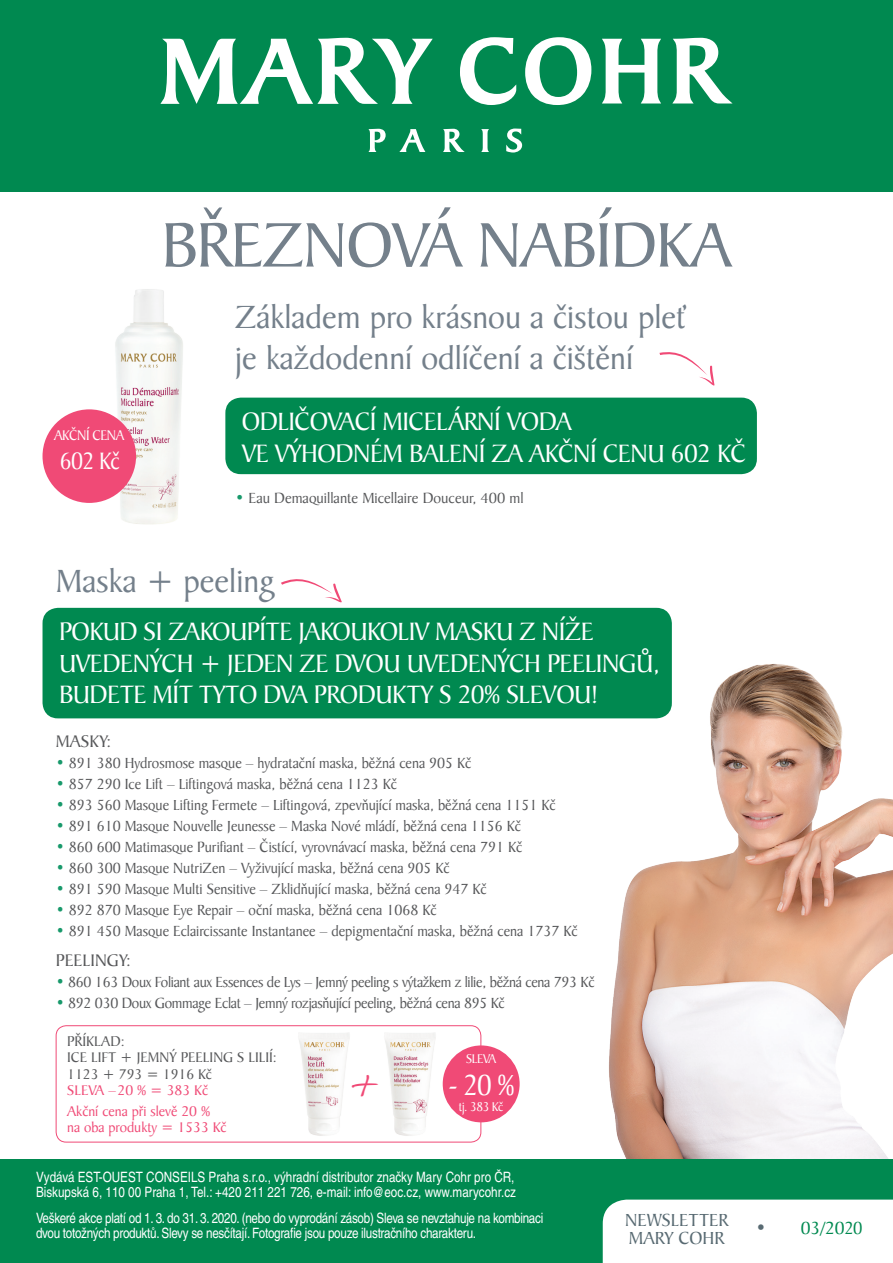
<style>
.page{position:relative;width:893px;height:1263px;background:#fff}
.page>*{position:absolute;margin:0;border:0;box-sizing:border-box;transform-origin:0 0}
.t1{font:67.5px "Baker Signet AT";letter-spacing:-.02em;color:#74808b}
.t2{font:49.95px "Rollerscript Smooth";color:#f04a76}
.t3{font:34.5px/40.5px "Baker Signet AT";color:#74808b}
.t4{font:31.2px "Baker Signet AT";color:#fff;scale:.9 1}
.t5{font:27px/31.5px "Baker Signet AT";letter-spacing:-.02em;color:#fff}
.t6{font:25.5px "Baker Signet AT";color:#fff;scale:.9 1}
.t7{font:18.75px "Baker Signet AT";color:#586a72}
.t8{font:18.75px "Baker Signet AT";letter-spacing:-.01em;color:#008950}
.t9{font:18px "Baker Signet AT";color:#57585a}
.t10{font:15.75px "Baker Signet AT";color:#57585a}
.t11{font:15.75px "Baker Signet AT";letter-spacing:-.02em;color:#57585a}
.t12{font:15px/20.7px "Baker Signet AT";color:#f04a76}
.t13{font:15px/16.5px "Baker Signet AT";color:#57585a}
.t14{font:15px "Baker Signet AT";letter-spacing:-.03em;color:#fff;scale:.94 1}
.t15{font:condensed 14.25px/14.9px "Helvetica CE";letter-spacing:-.02em;color:#fff}
.t16{font:condensed 14.25px/14.9px "Helvetica CE";color:#fff}
.t17{font:13.5px "Baker Signet AT";letter-spacing:-.03em;color:#fff;scale:.94 1}
.s1{color:#18996b}
.s2{color:#586a72}
</style>
<div class="page">
<img style="left:583px;top:664px;width:310px;height:496px">
<img style="left:101px;top:289px;width:82px;height:235px">
<div style="left:0;top:0;width:893px;height:191px;background:#008950"></div>
<div style="left:0;top:1160px;width:893px;height:103px;background:#008950"></div>
<div style="left:603px;top:1199px;width:290px;height:64px;background:#fff"></div>
<svg style="left:160px;top:37px;width:573px;height:116px"></svg>
<svg style="left:659px;top:352px;width:55px;height:34px"></svg>
<div style="left:43px;top:409px;width:93px;height:94px;background:#f04a76;border-radius:50%"></div>
<div style="left:56px;top:1025px;width:425px;height:117px;border:1px solid #f04a76;border-radius:10px"></div>
<img style="left:385px;top:1033px;width:51px;height:103px">
<img style="left:299px;top:1033px;width:51px;height:103px">
<div style="left:443px;top:1045px;width:77px;height:77px;background:#f04a76;border-radius:50%"></div>
<div style="left:225px;top:398px;width:532px;height:76px;background:#008950;border-radius:16px"></div>
<div style="left:43px;top:608px;width:629px;height:110px;background:#008950;border-radius:16px"></div>
<svg style="left:281px;top:579px;width:61px;height:24px"></svg>
<p class="t14" style="left:54px;top:426px;width:76px">AKČNÍ CENA</p>
<h3 class="t6" style="left:60px;top:446px;width:68px">602 Kč</h3>
<h1 class="t1" style="left:161px;top:206px;width:572px">BŘEZNOVÁ NABÍDKA</h1>
<h3 class="t3" style="left:235px;top:298px;width:452px">Základem pro krásnou a čistou pleť je každodenní odlíčení a čištění</h3>
<h3 class="t5" style="left:242px;top:406px;width:506px">ODLIČOVACÍ MICELÁRNÍ VODA<br>VE VÝHODNÉM BALENÍ ZA AKČNÍ CENU 602 KČ</h3>
<p class="t10" style="left:235px;top:489px;width:290px"><span class="s1">•</span> Eau Demaquillante Micellaire Douceur, 400 ml</p>
<h3 class="t3" style="left:56px;top:561px;width:221px">Maska + peeling</h3>
<h3 class="t5" style="left:59px;top:616px;width:602px">POKUD SI ZAKOUPÍTE JAKOUKOLIV MASKU Z NÍŽE<br>UVEDENÝCH + JEDEN ZE DVOU UVEDENÝCH PEELINGŮ,<br>BUDETE MÍT TYTO DVA PRODUKTY S 20% SLEVOU!</h3>
<p class="t9" style="left:56px;top:731px;width:57px">MASKY:</p>
<p class="t10" style="left:56px;top:754px;width:417px"><span class="s1">•</span> 891 380 Hydrosmose masque – hydratační maska, běžná cena 905 Kč</p>
<p class="t10" style="left:56px;top:775px;width:343px"><span class="s1">•</span> 857 290 Ice Lift – Liftingová maska, běžná cena 1123 Kč</p>
<p class="t10" style="left:56px;top:796px;width:501px"><span class="s1">•</span> 893 560 Masque Lifting Fermete – Liftingová, zpevňující maska, běžná cena 1151 Kč</p>
<p class="t10" style="left:56px;top:817px;width:467px"><span class="s1">•</span> 891 610 Masque Nouvelle Jeunesse – Maska Nové mládí, běžná cena 1156 Kč</p>
<p class="t10" style="left:56px;top:838px;width:468px"><span class="s1">•</span> 860 600 Matimasque Purifiant – Čistící, vyrovnávací maska, běžná cena 791 Kč</p>
<p class="t10" style="left:56px;top:859px;width:395px"><span class="s1">•</span> 860 300 Masque NutriZen – Vyživující maska, běžná cena 905 Kč</p>
<p class="t10" style="left:56px;top:880px;width:432px"><span class="s1">•</span> 891 590 Masque Multi Sensitive – Zklidňující maska, běžná cena 947 Kč</p>
<p class="t10" style="left:56px;top:901px;width:382px"><span class="s1">•</span> 892 870 Masque Eye Repair – oční maska, běžná cena 1068 Kč</p>
<p class="t10" style="left:56px;top:922px;width:523px"><span class="s1">•</span> 891 450 Masque Eclaircissante Instantanee – depigmentační maska, běžná cena 1737 Kč</p>
<p class="t9" style="left:56px;top:950px;width:77px">PEELINGY:</p>
<p class="t11" style="left:56px;top:973px;width:540px"><span class="s1">•</span> 860 163 Doux Foliant aux Essences de Lys – Jemný peeling s výtažkem z lilie, běžná cena 793 Kč</p>
<p class="t11" style="left:56px;top:994px;width:450px"><span class="s1">•</span> 892 030 Doux Gommage Eclat – Jemný rozjasňující peeling, běžná cena 895 Kč</p>
<p class="t13" style="left:67px;top:1033px;width:211px">PŘÍKLAD:<br>ICE LIFT + JEMNÝ PEELING S LILIÍ:<br>1123 + 793 = 1916 Kč</p>
<p class="t12" style="left:67px;top:1080px;width:145px">SLEVA – 20 % = 383 Kč<br>Akční cena při slevě 20 %</p>
<p class="t12" style="left:67px;top:1117px;width:161px">na oba produkty = 1533 Kč</p>
<h2 class="t2" style="left:348px;top:1051px;width:34px">+</h2>
<p class="t17" style="left:466px;top:1051px;width:34px">SLEVA</p>
<h3 class="t4" style="left:448px;top:1067px;width:75px">- 20 %</h3>
<p class="t17" style="left:459px;top:1099px;width:49px">tj. 383 Kč</p>
<p class="t16" style="left:36px;top:1170px;width:481px">Vydává EST-OUEST CONSEILS Praha s.r.o., výhradní distributor značky Mary Cohr pro ČR,<br>Biskupská 6, 110 00 Praha 1, Tel.: +420 211 221 726, e-mail: info@eoc.cz, www.marycohr.cz</p>
<p class="t15" style="left:36px;top:1210px;width:509px">Veškeré akce platí od 1. 3. do 31. 3. 2020. (nebo do vyprodání zásob) Sleva se nevztahuje na kombinaci dvou totožných produktů. Slevy se nesčítají. Fotografie jsou pouze ilustračního charakteru.</p>
<p class="t7" style="left:625px;top:1209px;width:105px">NEWSLETTER</p>
<p class="t7" style="left:629px;top:1227px;width:97px">MARY COHR</p>
<p class="t8" style="left:755px;top:1217px;width:108px"><span class="s2">•</span> 03/2020</p>
</div>
